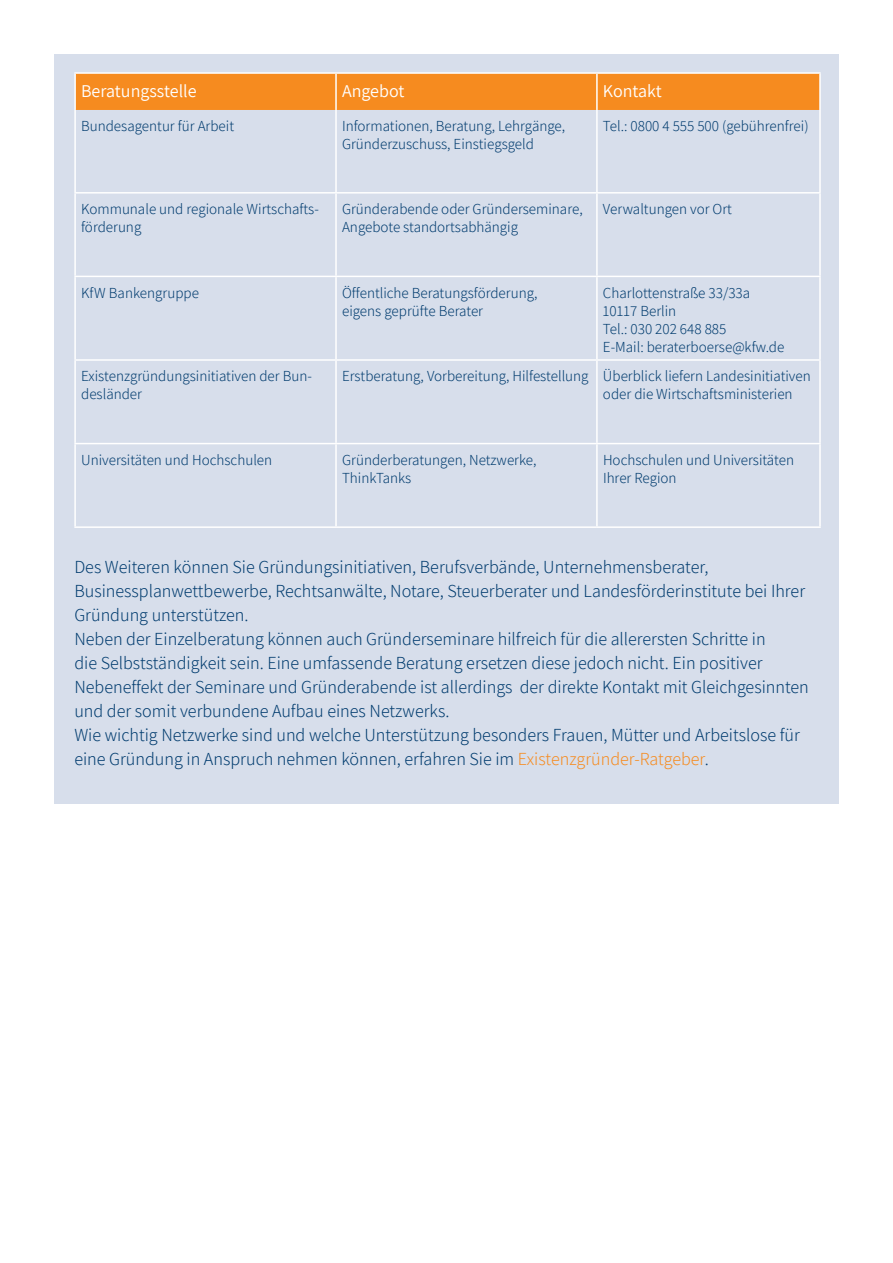
<style>
.page{position:relative;width:893px;height:1263px;background:#fff}
.page>*{position:absolute;margin:0;border:0;box-sizing:border-box;transform-origin:0 0}
.t1{font:300 18px/24px "Assistant";color:#003b6e}
.t2{font:18px "Assistant";color:#fff}
.t3{font:300 15px/18px "Assistant";color:#003b6e}
.s1{color:#f68b1f}
</style>
<div class="page">
<div style="left:54px;top:54px;width:784px;height:750px;background:#d7deeb"></div>
<div style="left:76px;top:74px;width:743px;height:36px;background:#f68b1f"></div>
<hr style="left:74px;top:443px;width:262px;height:1px;background:#fff">
<hr style="left:336px;top:443px;width:261px;height:1px;background:#fff">
<hr style="left:597px;top:443px;width:224px;height:1px;background:#fff">
<hr style="left:74px;top:526px;width:262px;height:2px;background:#fff">
<hr style="left:336px;top:526px;width:261px;height:2px;background:#fff">
<hr style="left:597px;top:526px;width:224px;height:2px;background:#fff">
<hr style="left:74px;top:276px;width:262px;height:1px;background:#fff">
<hr style="left:336px;top:276px;width:261px;height:1px;background:#fff">
<hr style="left:597px;top:276px;width:224px;height:1px;background:#fff">
<hr style="left:74px;top:359px;width:262px;height:2px;background:#fff">
<hr style="left:336px;top:359px;width:261px;height:2px;background:#fff">
<hr style="left:597px;top:359px;width:224px;height:2px;background:#fff">
<hr style="left:74px;top:72px;width:262px;height:2px;background:#fff">
<hr style="left:74px;top:74px;width:2px;height:36px;background:#fff">
<hr style="left:74px;top:194px;width:2px;height:82px;background:#fff">
<hr style="left:74px;top:277px;width:2px;height:82px;background:#fff">
<hr style="left:74px;top:361px;width:2px;height:82px;background:#fff">
<hr style="left:74px;top:444px;width:2px;height:82px;background:#fff">
<hr style="left:336px;top:72px;width:261px;height:2px;background:#fff">
<hr style="left:335px;top:74px;width:2px;height:36px;background:#fff">
<hr style="left:335px;top:110px;width:2px;height:82px;background:#fff">
<hr style="left:335px;top:194px;width:2px;height:82px;background:#fff">
<hr style="left:335px;top:277px;width:2px;height:82px;background:#fff">
<hr style="left:335px;top:361px;width:2px;height:82px;background:#fff">
<hr style="left:335px;top:444px;width:2px;height:82px;background:#fff">
<hr style="left:597px;top:72px;width:224px;height:2px;background:#fff">
<hr style="left:596px;top:74px;width:2px;height:36px;background:#fff">
<hr style="left:819px;top:74px;width:2px;height:36px;background:#fff">
<hr style="left:596px;top:110px;width:2px;height:82px;background:#fff">
<hr style="left:596px;top:194px;width:2px;height:82px;background:#fff">
<hr style="left:819px;top:194px;width:2px;height:82px;background:#fff">
<hr style="left:596px;top:277px;width:2px;height:82px;background:#fff">
<hr style="left:819px;top:277px;width:2px;height:82px;background:#fff">
<hr style="left:596px;top:361px;width:2px;height:82px;background:#fff">
<hr style="left:819px;top:361px;width:2px;height:82px;background:#fff">
<hr style="left:596px;top:444px;width:2px;height:82px;background:#fff">
<hr style="left:819px;top:444px;width:2px;height:82px;background:#fff">
<hr style="left:74px;top:110px;width:2px;height:82px;background:#fff">
<hr style="left:819px;top:110px;width:2px;height:82px;background:#fff">
<hr style="left:74px;top:192px;width:262px;height:2px;background:#fff">
<hr style="left:336px;top:192px;width:261px;height:2px;background:#fff">
<hr style="left:597px;top:192px;width:224px;height:2px;background:#fff">
<p class="t2" style="left:81px;top:79px;width:117px">Beratungsstelle</p>
<p class="t2" style="left:342px;top:79px;width:64px">Angebot</p>
<p class="t2" style="left:603px;top:79px;width:60px">Kontakt</p>
<p class="t3" style="left:81px;top:116px;width:155px">Bundesagentur für Arbeit</p>
<p class="t3" style="left:342px;top:116px;width:225px">Informationen, Beratung, Lehrgänge,<br>Gründerzuschuss, Einstiegsgeld</p>
<p class="t3" style="left:603px;top:116px;width:207px">Tel.: 0800 4 555 500 (gebührenfrei)</p>
<p class="t3" style="left:81px;top:199px;width:239px">Kommunale und regionale Wirtschafts&shy;förderung</p>
<p class="t3" style="left:342px;top:199px;width:242px">Gründerabende oder Gründerseminare,<br>Angebote standortsabhängig</p>
<p class="t3" style="left:603px;top:199px;width:131px">Verwaltungen vor Ort</p>
<p class="t3" style="left:81px;top:283px;width:119px">KfW Bankengruppe</p>
<p class="t3" style="left:342px;top:283px;width:197px">Öffentliche Beratungsförderung, eigens geprüfte Berater</p>
<p class="t3" style="left:603px;top:283px;width:183px">Charlottenstraße 33/33a<br>10117 Berlin<br>Tel.: 030 202 648 885<br>E-Mail: beraterboerse@kfw.de</p>
<p class="t3" style="left:81px;top:367px;width:232px">Existenzgründungsinitiativen der Bun&shy;desländer</p>
<p class="t3" style="left:603px;top:367px;width:209px;text-indent:-261px">Erstberatung, Vorbereitung, Hilfestellung Überblick liefern Landesinitiativen oder die Wirtschaftsministerien</p>
<p class="t3" style="left:81px;top:450px;width:193px">Universitäten und Hochschulen</p>
<p class="t3" style="left:342px;top:450px;width:196px">Gründerberatungen, Netzwerke,<br>ThinkTanks</p>
<p class="t3" style="left:603px;top:450px;width:193px">Hochschulen und Universitäten<br>Ihrer Region</p>
<p class="t1" style="left:74px;top:554px;width:736px">Des Weiteren können Sie Gründungsinitiativen, Berufsverbände, Unternehmensberater, Businessplanwettbewerbe, Rechtsanwälte, Notare, Steuerberater und Landesförderinstitute bei Ihrer Gründung unterstützen.<br>Neben der Einzelberatung können auch Gründerseminare hilfreich für die allerersten Schritte in<br>die Selbstständigkeit sein. Eine umfassende Beratung ersetzen diese jedoch nicht. Ein positiver Nebeneffekt der Seminare und Gründerabende ist allerdings der direkte Kontakt mit Gleichgesinnten und der somit verbundene Aufbau eines Netzwerks.<br>Wie wichtig Netzwerke sind und welche Unterstützung besonders Frauen, Mütter und Arbeitslose für eine Gründung in Anspruch nehmen können, erfahren Sie im <span class="s1">Existenzgründer-Ratgeber</span>.</p>
</div>
